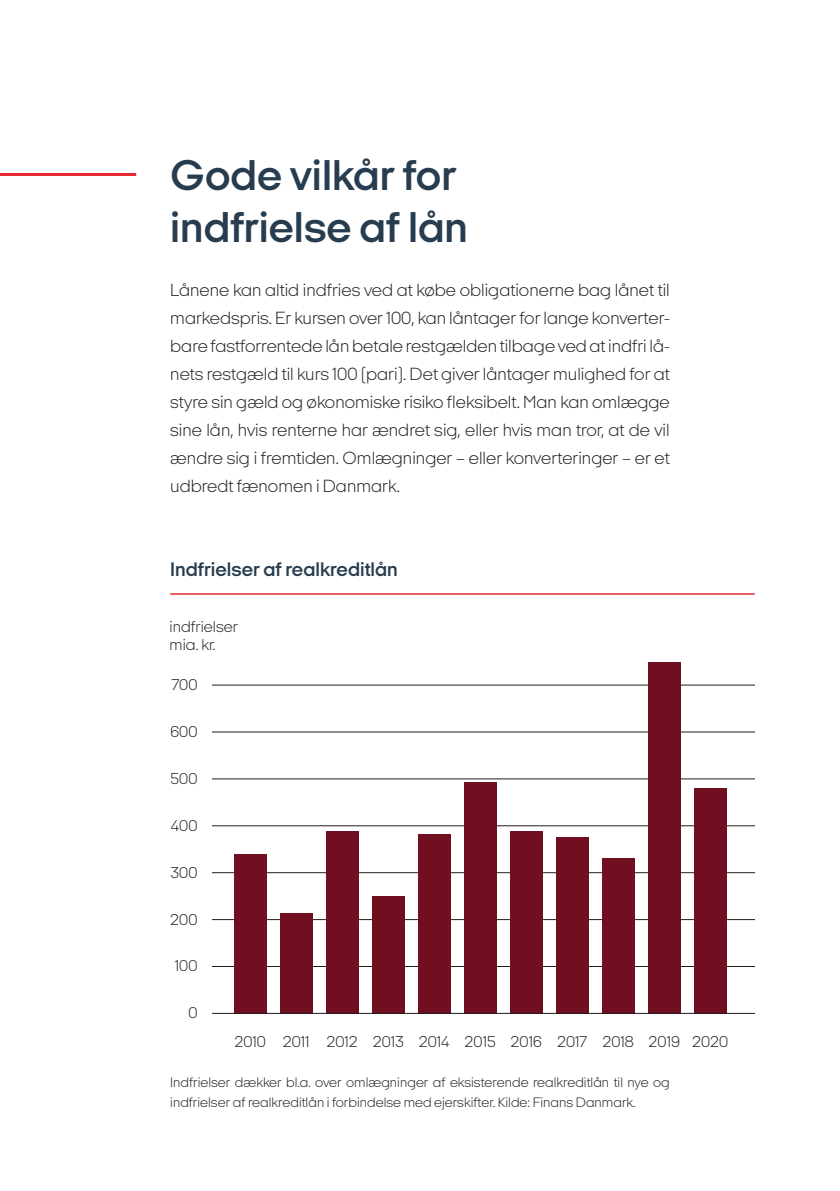
<style>
.page{position:relative;width:840px;height:1191px;background:#fff}
.page>*{position:absolute;margin:0;border:0;box-sizing:border-box;transform-origin:0 0}
.t1{font:600 44px/52px "Italian Plate No 2 Expanded";color:#273c4e}
.t2{font:600 20px "Italian Plate No 2 Expanded";color:#273c4e}
.t3{font:200 18px/28px "Italian Plate No 2 Expanded";color:#1d1d1b;text-align:justify}
.t4{font:200 16px/18px "Italian Plate No 2 Expanded";color:#1d1d1b}
.t5{font:200 14px/20px "Italian Plate No 2 Expanded";color:#1d1d1b}
</style>
<div class="page">
<hr style="left:0;top:173px;width:136px;height:3px;background:#e62a32">
<hr style="left:170px;top:593px;width:584px;height:2px;background:#e62a32">
<hr style="left:212px;top:966px;width:542px;height:1px;background:#1e1e1c">
<hr style="left:212px;top:919px;width:542px;height:1px;background:#1e1e1c">
<hr style="left:212px;top:872px;width:542px;height:1px;background:#1e1e1c">
<hr style="left:212px;top:825px;width:542px;height:1px;background:#1e1e1c">
<hr style="left:212px;top:778px;width:542px;height:1px;background:#1e1e1c">
<hr style="left:212px;top:731px;width:542px;height:1px;background:#1e1e1c">
<hr style="left:212px;top:684px;width:542px;height:1px;background:#1e1e1c">
<div style="left:234px;top:854px;width:32px;height:159px;background:#710e20"></div>
<div style="left:280px;top:913px;width:32px;height:100px;background:#710e20"></div>
<div style="left:326px;top:831px;width:32px;height:182px;background:#710e20"></div>
<div style="left:372px;top:895px;width:32px;height:118px;background:#710e20"></div>
<div style="left:418px;top:834px;width:32px;height:179px;background:#710e20"></div>
<div style="left:464px;top:781px;width:32px;height:232px;background:#710e20"></div>
<div style="left:510px;top:831px;width:32px;height:182px;background:#710e20"></div>
<div style="left:556px;top:837px;width:32px;height:176px;background:#710e20"></div>
<div style="left:601px;top:857px;width:33px;height:156px;background:#710e20"></div>
<div style="left:647px;top:661px;width:33px;height:352px;background:#710e20"></div>
<div style="left:693px;top:788px;width:32px;height:225px;background:#710e20"></div>
<hr style="left:212px;top:1013px;width:542px;height:1px;background:#1e1e1c">
<h1 class="t1" style="left:170px;top:149px;width:299px">Gode vilkår for indfrielse af lån</h1>
<p class="t3" style="left:170px;top:276px;width:500px">Lånene kan altid indfries ved at købe obligationerne bag lånet til markedspris. Er kursen over 100, kan låntager for lange konverter&shy;bare fastforrentede lån betale restgælden tilbage ved at indfri lå&shy;nets restgæld til kurs 100 (pari). Det giver låntager mulighed for at styre sin gæld og økonomiske risiko fleksibelt. Man kan omlægge sine lån, hvis renterne har ændret sig, eller hvis man tror, at de vil ændre sig i fremtiden. Omlægninger – eller konverteringer – er et udbredt fænomen i Danmark.</p>
<p class="t2" style="left:170px;top:558px;width:229px">Indfrielser af realkreditlån</p>
<p class="t4" style="left:169px;top:618px;width:70px">indfrielser mia. kr.</p>
<p class="t4" style="left:171px;top:675px;width:27px">700</p>
<p class="t4" style="left:170px;top:722px;width:28px">600</p>
<p class="t4" style="left:170px;top:769px;width:28px">500</p>
<p class="t4" style="left:170px;top:816px;width:28px">400</p>
<p class="t4" style="left:170px;top:863px;width:28px">300</p>
<p class="t4" style="left:170px;top:910px;width:29px">200</p>
<p class="t4" style="left:175px;top:957px;width:24px">100</p>
<p class="t4" style="left:188px;top:1004px;width:11px">0</p>
<p class="t4" style="left:234px;top:1032px;width:495px">2010 2011 2012 2013 2014 2015 2016 2017 2018 2019 2020</p>
<p class="t5" style="left:170px;top:1072px;width:500px">Indfrielser dækker bl.a. over omlægninger af eksisterende realkreditlån til nye og indfrielser af realkreditlån i forbindelse med ejerskifter. Kilde: Finans Danmark.</p>
</div>
